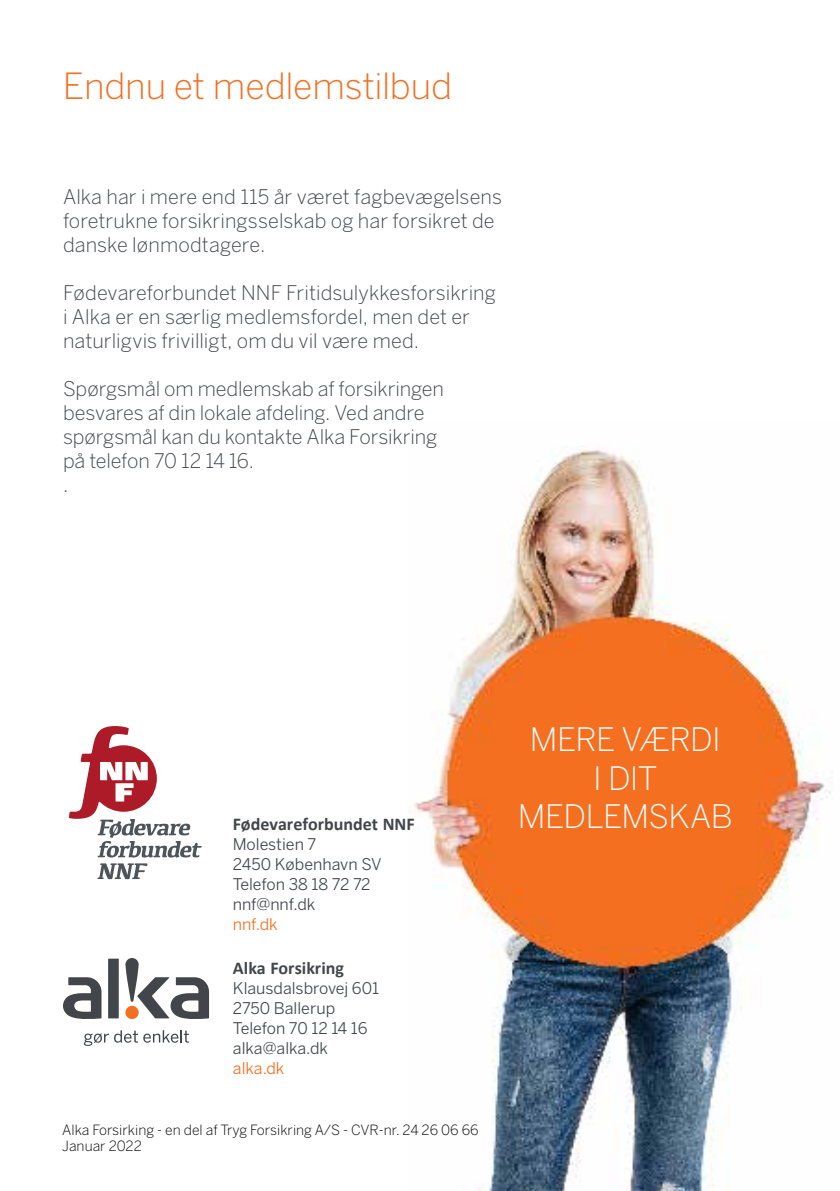
<style>
.page{position:relative;width:840px;height:1191px;background:#fff}
.page>*{position:absolute;margin:0;border:0;box-sizing:border-box;transform-origin:0 0}
.t1{font:300 35.8px "Benton Sans";letter-spacing:-.005em;color:#f36f21}
.t2{font:300 32px/38.6px "Benton Sans";letter-spacing:-.02em;color:#fff;text-align:center}
.t3{font:300 20px/24px "Benton Sans";color:#42464b}
.t4{font:700 18px "Calibri";color:#42464b}
.t5{font:16px/20px "Benton Sans";color:#42464b}
.t6{font:16px "Benton Sans";color:#f36f21}
.t7{font:300 14px/16px "Benton Sans";color:#000}
</style>
<div class="page">
<img style="left:414px;top:448px;width:417px;height:743px">
<div style="left:108px;top:958px;width:11px;height:60px;background:#42464b"></div>
<svg style="left:63px;top:977px;width:38px;height:42px"></svg>
<svg style="left:125px;top:958px;width:84px;height:61px"></svg>
<svg style="left:84px;top:1030px;width:105px;height:16px"></svg>
<svg style="left:69px;top:726px;width:132px;height:131px"></svg>
<svg style="left:97px;top:863px;width:50px;height:16px"></svg>
<h1 class="t1" style="left:63px;top:65px;width:390px">Endnu et medlemstilbud</h1>
<p class="t3" style="left:63px;top:185px;width:440px">Alka har i mere end 115 år været fagbevægelsens foretrukne forsikringsselskab og har forsikret de danske lønmodtagere.</p>
<p class="t3" style="left:63px;top:281px;width:434px">Fødevareforbundet NNF Fritidsulykkesforsikring i Alka er en særlig medlemsfordel, men det er naturligvis frivilligt, om du vil være med.</p>
<p class="t3" style="left:63px;top:377px;width:382px">Spørgsmål om medlemskab af forsikringen besvares af din lokale afdeling. Ved andre spørgsmål kan du kontakte Alka Forsikring på telefon 70 12 14 16.<br>.</p>
<p class="t4" style="left:232px;top:811px;width:183px">Fødevareforbundet NNF</p>
<p class="t5" style="left:232px;top:834px;width:150px">Molestien 7<br>2450 København SV<br>Telefon 38 18 72 72 nnf@nnf.dk</p>
<p class="t6" style="left:232px;top:915px;width:47px">nnf.dk</p>
<p class="t4" style="left:233px;top:955px;width:112px">Alka Forsikring</p>
<p class="t5" style="left:233px;top:978px;width:147px">Klausdalsbrovej 601<br>2750 Ballerup<br>Telefon 70 12 14 16 alka@alka.dk</p>
<p class="t6" style="left:233px;top:1058px;width:53px">alka.dk</p>
<p class="t7" style="left:62px;top:1122px;width:417px">Alka Forsirking - en del af Tryg Forsikring A/S - CVR-nr. 24 26 06 66<br>Januar 2022</p>
<h2 class="t2" style="left:517px;top:720px;width:216px">MERE VÆRDI<br>I DIT<br>MEDLEMSKAB</h2>
</div>
